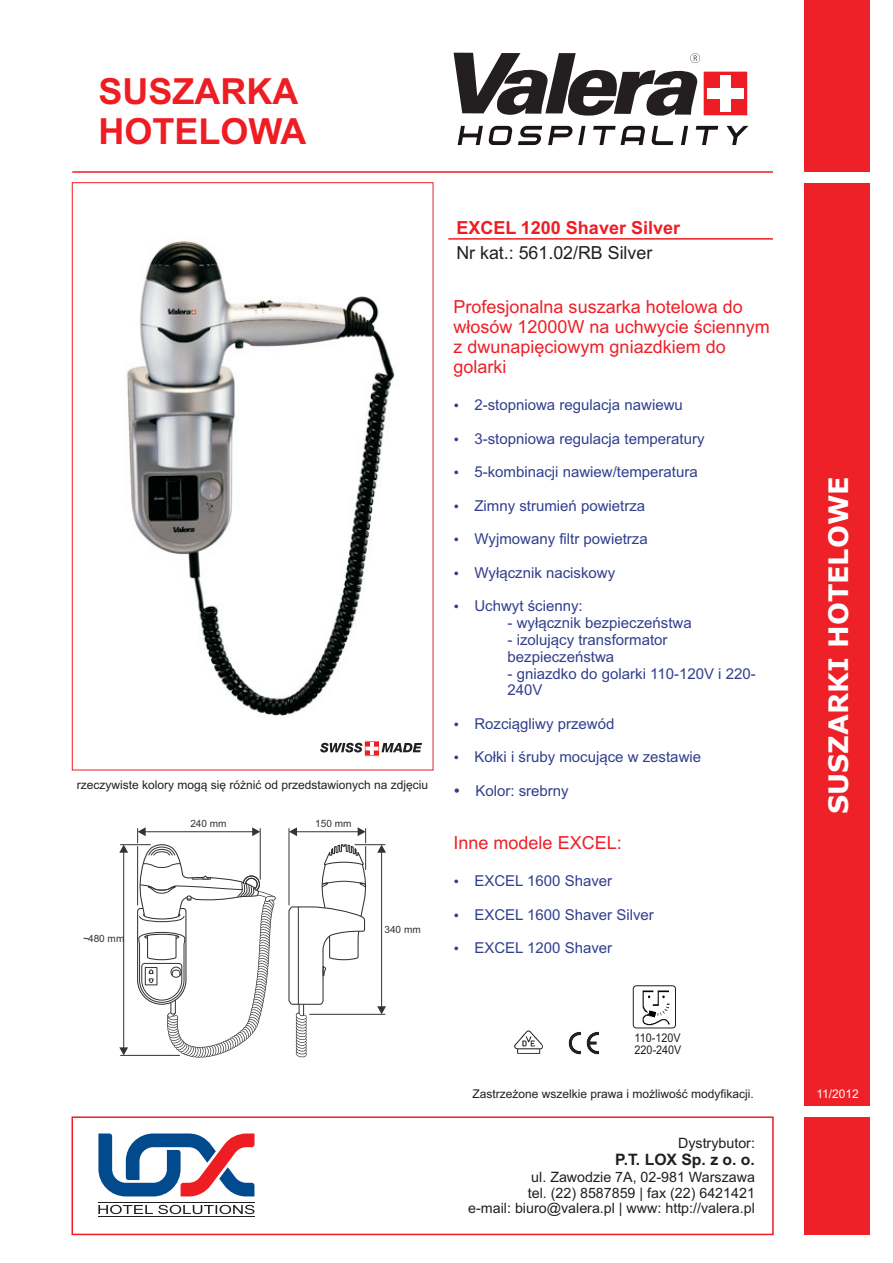
<style>
.page{position:relative;width:893px;height:1263px;background:#fff}
.page>*{position:absolute;margin:0;border:0;box-sizing:border-box;transform-origin:0 0}
.t1{font:700 36px/40.2px "Arial";color:#ee1d23}
.t2{font:700 27px "Verdana";color:#fff}
.t3{font:18px/20.1px "Arial";color:#ee2028}
.t4{font:18px "Arial";color:#231f20}
.t5{font:700 18px "Arial";color:#ee1d23}
.t6{font:700 15.75px "Arial";color:#231f20}
.t7{font:15px/16.8px "Arial";color:#313f8d}
.t8{font:14.25px/15.9px "Arial";color:#231f20;text-align:right}
.t9{font:12px "Arial";color:#231f20}
.t10{font:12px/12px "Arial";color:#231f20;scale:.9 1}
.t11{font:12px "Arial";color:#fff}
.t12{font:10.05px "Arial";color:#323334}
</style>
<div class="page">
<div style="left:72px;top:1116px;width:702px;height:119px;border:1px solid #ee1d23"></div>
<div style="left:804px;top:0;width:66px;height:172px;background:#ee2028"></div>
<div style="left:804px;top:184px;width:66px;height:922px;background:#ee2028"></div>
<svg style="left:454px;top:53px;width:293px;height:63px"></svg>
<div style="left:720px;top:75px;width:11px;height:37px;background:#fff"></div>
<div style="left:707px;top:88px;width:37px;height:11px;background:#fff"></div>
<div style="left:804px;top:1117px;width:66px;height:117px;background:#ee2028"></div>
<hr style="left:448px;top:238px;width:325px;height:2px;background:#ee1d23">
<svg style="left:458px;top:126px;width:84px;height:19px"></svg>
<svg style="left:548px;top:126px;width:37px;height:19px"></svg>
<svg style="left:593px;top:126px;width:52px;height:19px"></svg>
<svg style="left:651px;top:126px;width:22px;height:19px"></svg>
<svg style="left:681px;top:126px;width:7px;height:19px"></svg>
<svg style="left:696px;top:126px;width:22px;height:19px"></svg>
<svg style="left:727px;top:126px;width:21px;height:19px"></svg>
<hr style="left:72px;top:171px;width:701px;height:2px;background:#ee1d23">
<svg style="left:98px;top:1133px;width:156px;height:63px"></svg>
<hr style="left:98px;top:1202px;width:156px;height:1px;background:#231f20">
<hr style="left:98px;top:1216px;width:156px;height:1px;background:#231f20">
<svg style="left:98px;top:1205px;width:156px;height:9px"></svg>
<svg style="left:320px;top:741px;width:102px;height:16px"></svg>
<img style="left:642px;top:990px;width:28px;height:36px">
<div style="left:633px;top:985px;width:43px;height:43px;border:1px solid #231f20;border-radius:3px"></div>
<svg style="left:514px;top:1030px;width:29px;height:24px"></svg>
<svg style="left:568px;top:1031px;width:31px;height:24px"></svg>
<img style="left:127px;top:240px;width:268px;height:476px">
<svg style="left:137px;top:844px;width:139px;height:213px"></svg>
<svg style="left:288px;top:843px;width:79px;height:213px"></svg>
<hr style="left:260px;top:828px;width:1px;height:51px;background:#323334">
<hr style="left:137px;top:828px;width:1px;height:77px;background:#323334">
<hr style="left:120px;top:843px;width:31px;height:3px;background:#fff">
<hr style="left:365px;top:828px;width:1px;height:42px;background:#323334">
<hr style="left:289px;top:828px;width:1px;height:77px;background:#323334">
<hr style="left:355px;top:843px;width:30px;height:3px;background:#fff">
<hr style="left:145px;top:831px;width:108px;height:1px;background:#323334">
<svg style="left:252px;top:827px;width:8px;height:9px"></svg>
<svg style="left:138px;top:827px;width:8px;height:9px"></svg>
<hr style="left:296px;top:831px;width:62px;height:1px;background:#323334">
<svg style="left:358px;top:827px;width:8px;height:9px"></svg>
<svg style="left:289px;top:827px;width:8px;height:9px"></svg>
<hr style="left:120px;top:844px;width:31px;height:1px;background:#323334">
<hr style="left:120px;top:1055px;width:60px;height:1px;background:#323334">
<hr style="left:123px;top:852px;width:1px;height:196px;background:#323334">
<svg style="left:119px;top:845px;width:9px;height:8px"></svg>
<svg style="left:119px;top:1047px;width:9px;height:8px"></svg>
<hr style="left:355px;top:844px;width:30px;height:1px;background:#323334">
<hr style="left:309px;top:1014px;width:76px;height:1px;background:#323334">
<hr style="left:381px;top:852px;width:1px;height:155px;background:#323334">
<svg style="left:377px;top:845px;width:9px;height:8px"></svg>
<svg style="left:377px;top:1006px;width:9px;height:8px"></svg>
<h1 class="t1" style="left:98px;top:74px;width:209px">SUSZARKA<br>HOTELOWA</h1>
<p class="t9" style="left:77px;top:780px;width:353px">rzeczywiste kolory mog¹ siê ró¿niæ od przedstawionych na zdjêciu</p>
<p class="t12" style="left:83px;top:935px;width:43px">~480 mm</p>
<p class="t12" style="left:190px;top:820px;width:38px">240 mm</p>
<p class="t12" style="left:315px;top:820px;width:38px">150 mm</p>
<p class="t12" style="left:384px;top:925px;width:38px">340 mm</p>
<p class="t5" style="left:457px;top:221px;width:225px">EXCEL 1200 Shaver Silver</p>
<p class="t4" style="left:456px;top:246px;width:197px">Nr kat.: 561.02/RB Silver</p>
<p class="t3" style="left:454px;top:298px;width:318px">Profesjonalna suszarka hotelowa do w³osów 12000W na uchwycie œciennym z dwunapiêciowym gniazdkiem do golarki</p>
<p class="t7" style="left:474px;top:398px;width:210px">2-stopniowa regulacja nawiewu</p>
<p class="t7" style="left:474px;top:432px;width:232px">3-stopniowa regulacja temperatury</p>
<p class="t7" style="left:474px;top:465px;width:225px">5-kombinacji nawiew/temperatura</p>
<p class="t7" style="left:474px;top:499px;width:172px">Zimny strumieñ powietrza</p>
<p class="t7" style="left:474px;top:532px;width:175px">Wyjmowany filtr powietrza</p>
<p class="t7" style="left:474px;top:566px;width:142px">Wy³¹cznik naciskowy</p>
<p class="t7" style="left:474px;top:599px;width:110px">Uchwyt œcienny:</p>
<p class="t7" style="left:508px;top:616px;width:186px">- wy³¹cznik bezpieczeñstwa</p>
<p class="t7" style="left:508px;top:633px;width:162px">- izoluj¹cy transformator bezpieczeñstwa</p>
<p class="t7" style="left:508px;top:666px;width:250px">- gniazdko do golarki 110-120V i 220-<br>240V</p>
<p class="t7" style="left:474px;top:716px;width:142px">Rozci¹gliwy przewód</p>
<p class="t7" style="left:474px;top:750px;width:228px">Ko³ki i œruby mocuj¹ce w zestawie</p>
<p class="t7" style="left:475px;top:783px;width:95px">Kolor: srebrny</p>
<p class="t3" style="left:454px;top:834px;width:170px">Inne modele EXCEL:</p>
<p class="t7" style="left:474px;top:874px;width:139px">EXCEL 1600 Shaver</p>
<p class="t7" style="left:474px;top:907px;width:181px">EXCEL 1600 Shaver Silver</p>
<p class="t7" style="left:474px;top:941px;width:139px">EXCEL 1200 Shaver</p>
<h2 class="t2" style="left:827px;top:814px;width:339px;rotate:-90deg">SUSZARKI HOTELOWE</h2>
<p class="t10" style="left:635px;top:1033px;width:54px">110-120V<br>220-240V</p>
<p class="t9" style="left:473px;top:1089px;width:283px">Zastrze¿one wszelkie prawa i mo¿liwoœæ modyfikacji.</p>
<p class="t11" style="left:816px;top:1089px;width:44px">11/2012</p>
<p class="t8" style="left:678px;top:1136px;width:78px">Dystrybutor:</p>
<p class="t6" style="left:615px;top:1154px;width:141px">P.T. LOX Sp. z o. o.</p>
<p class="t8" style="left:468px;top:1170px;width:288px">ul. Zawodzie 7A, 02-981 Warszawa<br>tel. (22) 8587859 | fax (22) 6421421<br>e-mail: biuro@valera.pl | www: http://valera.pl</p>
</div>
